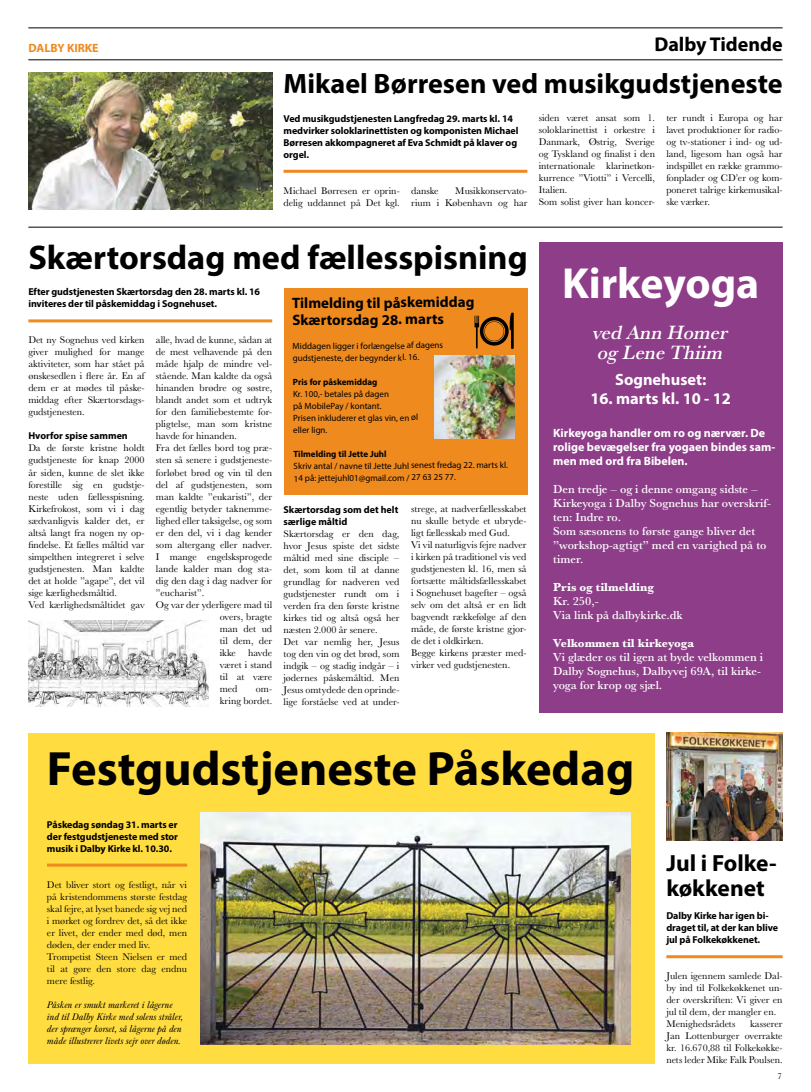
<style>
.page{position:relative;width:811px;height:1092px;background:#fff}
.page>*{position:absolute;margin:0;border:0;box-sizing:border-box;transform-origin:0 0}
.t1{font:700 48.4px "Myriad Pro";color:#000}
.t2{font:700 43.7px "Myriad Pro";color:#fff}
.t3{font:700 34.3px "Myriad Pro";color:#000}
.t4{font:700 28.1px "Myriad Pro";color:#000}
.t5{font:700 23.5px/25.8px "Myriad Pro";color:#000}
.t6{font:700 20px "Myriad Pro";color:#000}
.t7{font:italic 500 19.9px/19.9px "Baskerville URW";color:#fff}
.t8{font:700 16.3px "Myriad Pro";color:#fff}
.t9{font:700 15px/16.9px "Myriad Pro";color:#000}
.t10{font:500 12px/14px "Baskerville URW";color:#fff}
.t11{font:700 12px/14px "Myriad Pro";color:#fff}
.t12{font:700 expanded 12px "Baskerville URW";color:#fff}
.t13{font:700 12px "Myriad Pro";color:#ef8a1f}
.t14{font:10px/12px "Baskerville URW";color:#000}
.t15{font:700 10px/12px "Myriad Pro";letter-spacing:-.01em;color:#000}
.t16{font:italic 10px/12px "Baskerville URW";color:#000}
.t17{font:9px/12.1px "Myriad Pro";letter-spacing:-.01em;color:#000}
.t18{font:700 9px "Myriad Pro";letter-spacing:-.01em;color:#000}
.t19{font:9px "Baskerville URW";color:#000}
</style>
<div class="page">
<hr style="left:28px;top:28px;width:754px;height:1px;background:#000">
<hr style="left:28px;top:60px;width:754px;height:1px;background:#000">
<hr style="left:28px;top:319px;width:244px;height:3px;background:#ef8a1f">
<div style="left:28px;top:732px;width:627px;height:331px;background:#ffdc3f"></div>
<hr style="left:47px;top:863px;width:140px;height:3px;background:#ef8a1f">
<img style="left:201px;top:812px;width:429px;height:232px">
<div style="left:283px;top:288px;width:244px;height:206px;background:#ef8a1f"></div>
<img style="left:434px;top:356px;width:80px;height:82px">
<hr style="left:28px;top:227px;width:754px;height:1px;background:#000">
<img style="left:28px;top:72px;width:244px;height:138px">
<img style="left:28px;top:620px;width:180px;height:86px">
<div style="left:539px;top:242px;width:243px;height:470px;background:#8e3d89"></div>
<hr style="left:283px;top:170px;width:244px;height:3px;background:#ef8a1f">
<svg style="left:474px;top:313px;width:39px;height:35px"></svg>
<hr style="left:666px;top:955px;width:116px;height:3px;background:#ef8a1f">
<img style="left:666px;top:732px;width:116px;height:108px">
<p class="t13" style="left:28px;top:40px;width:72px">DALBY KIRKE</p>
<h3 class="t6" style="left:654px;top:31px;width:130px">Dalby Tidende</h3>
<h3 class="t4" style="left:283px;top:65px;width:501px">Mikael Børresen ved musikgudstjeneste</h3>
<p class="t15" style="left:283px;top:112px;width:236px">Ved musikgudstjenesten Langfredag 29. marts kl. 14 medvirker soloklarinettisten og komponisten Michael Børresen akkompagneret af Eva Schmidt på klaver og orgel.</p>
<p class="t14" style="left:283px;top:184px;width:118px">Michael Børresen er oprin&shy;delig uddannet på Det kgl.</p>
<p class="t14" style="left:411px;top:184px;width:29px">danske</p>
<p class="t14" style="left:411px;top:184px;width:118px;text-align:right">Musikkonservato-<br>rium i København og har</p>
<p class="t14" style="left:539px;top:111px;width:118px">siden været ansat som 1. soloklarinettist i orkestre i<br>Danmark, Østrig, Sverige og Tyskland og finalist i den internationale klarinetkon&shy;kurrence ”Viotti” i Vercelli,<br>Italien.<br>Som solist giver han koncer-</p>
<p class="t14" style="left:666px;top:111px;width:118px;text-align:justify">ter rundt i Europa og har lavet produktioner for radio&shy;og tv-stationer i ind- og ud&shy;land, ligesom han også har indspillet en række grammo&shy;fonplader og CD’er og kom&shy;poneret talrige kirkemusikal&shy;ske værker.</p>
<h3 class="t3" style="left:28px;top:235px;width:501px">Skærtorsdag med fællesspisning</h3>
<p class="t15" style="left:28px;top:286px;width:233px">Efter gudstjenesten Skærtorsdag den 28. marts kl. 16 inviteres der til påskemiddag i Sognehuset.</p>
<p class="t14" style="left:28px;top:334px;width:118px;text-align:justify">Det ny Sognehus ved kirken giver mulighed for mange aktiviteter, som har stået på ønskesedlen i flere år. En af dem er at mødes til påske&shy;middag efter Skærtorsdags&shy;gudstjenesten.</p>
<p class="t15" style="left:28px;top:430px;width:101px">Hvorfor spise sammen</p>
<p class="t14" style="left:28px;top:442px;width:118px">Da de første kristne holdt gudstjeneste for knap 2000 år siden, kunne de slet ikke forestille sig en gudstje&shy;neste uden fællesspisning.<br>Kirkefrokost, som vi i dag sædvanligvis kalder det, er altså langt fra nogen ny op&shy;findelse. Et fælles måltid var simpelthen integreret i selve gudstjenesten. Man kaldte det at holde ”agape”, det vil sige kærlighedsmåltid.<br>Ved kærlighedsmåltidet gav</p>
<p class="t14" style="left:156px;top:334px;width:118px">alle, hvad de kunne, sådan at</p>
<p class="t14" style="left:156px;top:346px;width:118px">de mest velhavende på den</p>
<p class="t14" style="left:156px;top:358px;width:118px">måde hjalp de mindre vel-</p>
<p class="t14" style="left:156px;top:370px;width:118px">stående. Man kaldte da også</p>
<p class="t14" style="left:156px;top:382px;width:118px">hinanden brødre og søstre,</p>
<p class="t14" style="left:156px;top:394px;width:118px">blandt andet som et udtryk</p>
<p class="t14" style="left:156px;top:406px;width:118px">for den familiebestemte for-</p>
<p class="t14" style="left:156px;top:418px;width:118px">pligtelse, man som kristne</p>
<p class="t14" style="left:156px;top:430px;width:83px">havde for hinanden.</p>
<p class="t14" style="left:156px;top:442px;width:118px">Fra det fælles bord tog præ-</p>
<p class="t14" style="left:156px;top:454px;width:118px">sten så senere i gudstjeneste-</p>
<p class="t14" style="left:156px;top:466px;width:118px">forløbet brød og vin til den</p>
<p class="t14" style="left:156px;top:478px;width:118px">del af gudstjenesten, som</p>
<p class="t14" style="left:156px;top:490px;width:118px">man kaldte ”eukaristi”, der</p>
<p class="t14" style="left:156px;top:502px;width:118px">egentlig betyder taknemme-</p>
<p class="t14" style="left:156px;top:514px;width:118px">lighed eller taksigelse, og som</p>
<p class="t14" style="left:156px;top:526px;width:118px">er den del, vi i dag kender</p>
<p class="t14" style="left:156px;top:538px;width:118px">som altergang eller nadver.</p>
<p class="t14" style="left:156px;top:550px;width:118px">I mange engelsksprogede</p>
<p class="t14" style="left:156px;top:562px;width:118px">lande kalder man dog sta-</p>
<p class="t14" style="left:156px;top:574px;width:118px">dig den dag i dag nadver for</p>
<p class="t14" style="left:156px;top:586px;width:50px">”eucharist”.</p>
<p class="t14" style="left:156px;top:598px;width:118px">Og var der yderligere mad til</p>
<p class="t14" style="left:220px;top:610px;width:54px">overs, bragte</p>
<p class="t14" style="left:220px;top:622px;width:54px">man det ud</p>
<p class="t14" style="left:220px;top:634px;width:54px">til dem, der</p>
<p class="t14" style="left:220px;top:646px;width:54px">ikke havde</p>
<p class="t14" style="left:220px;top:658px;width:54px">været i stand</p>
<p class="t14" style="left:220px;top:670px;width:54px">til at være</p>
<p class="t14" style="left:220px;top:682px;width:19px">med</p>
<p class="t14" style="left:220px;top:682px;width:54px;text-align:right">om-<br>kring bordet.</p>
<h3 class="t9" style="left:292px;top:295px;width:184px;rotate:-1deg">Tilmelding til påskemiddag<br>Skærtorsdag 28. marts</h3>
<p class="t17" style="left:292px;top:339px;width:152px">Middagen ligger i forlængelse af dagens gudstjeneste, der begynder kl. 16.</p>
<p class="t18" style="left:293px;top:376px;width:86px">Pris for påskemiddag</p>
<p class="t17" style="left:293px;top:388px;width:127px">Kr. 100,- betales på dagen<br>på MobilePay / kontant.<br>Prisen inkluderer et glas vin, en øl eller lign.</p>
<p class="t18" style="left:293px;top:448px;width:95px">Tilmelding til Jette Juhl</p>
<p class="t17" style="left:294px;top:459px;width:216px">Skriv antal / navne til Jette Juhl senest fredag 22. marts kl.<br>14 på: jettejuhl01@gmail.com / 27 63 25 77.</p>
<p class="t15" style="left:283px;top:503px;width:116px">Skærtorsdag som det helt særlige måltid</p>
<p class="t14" style="left:283px;top:527px;width:117px">Skærtorsdag er den dag, hvor Jesus spiste det sidste måltid med sine disciple – det, som kom til at danne grundlag for nadveren ved gudstjenester rundt om i verden fra den første kristne kirkes tid og altså også her næsten 2.000 år senere.<br>Det var nemlig her, Jesus tog den vin og det brød, som indgik – og stadig indgår – i jødernes påskemåltid. Men<br>Jesus omtydede den oprinde&shy;lige forståelse ved at under-</p>
<p class="t14" style="left:411px;top:502px;width:117px">strege, at nadverfællesskabet nu skulle betyde et ubryde&shy;ligt fællesskab med Gud.<br>Vi vil naturligvis fejre nadver i kirken på traditionel vis ved gudstjenesten kl. 16, men så fortsætte måltidsfællesskabet i Sognehuset bagefter – også selv om det altså er en lidt bagvendt rækkefølge af den måde, de første kristne gjor&shy;de det i oldkirken.<br>Begge kirkens præster med&shy;virker ved gudstjenesten.</p>
<h2 class="t2" style="left:562px;top:255px;width:199px">Kirkeyoga</h2>
<h3 class="t7" style="left:593px;top:322px;width:137px">ved Ann Homer og Lene Thiim</h3>
<h3 class="t8" style="left:615px;top:368px;width:93px">Sognehuset:</h3>
<h3 class="t8" style="left:590px;top:387px;width:142px">16. marts kl. 10 - 12</h3>
<p class="t11" style="left:553px;top:425px;width:223px">Kirkeyoga handler om ro og nærvær. De rolige bevægelser fra yogaen bindes sam&shy;men med ord fra Bibelen.</p>
<p class="t10" style="left:553px;top:481px;width:219px">Den tredje – og i denne omgang sidste –<br>Kirkeyoga i Dalby Sognehus har overskrif&shy;ten: Indre ro.<br>Som sæsonens to første gange bliver det ”workshop-agtigt” med en varighed på to timer.</p>
<p class="t12" style="left:553px;top:579px;width:102px">Pris og tilmelding</p>
<p class="t10" style="left:553px;top:593px;width:131px">Kr. 250,-<br>Via link på dalbykirke.dk</p>
<p class="t12" style="left:553px;top:635px;width:142px">Velkommen til kirkeyoga</p>
<p class="t10" style="left:553px;top:649px;width:211px">Vi glæder os til igen at byde velkommen i<br>Dalby Sognehus, Dalbyvej 69A, til kirke&shy;yoga for krop og sjæl.</p>
<h1 class="t1" style="left:47px;top:737px;width:589px">Festgudstjeneste Påskedag</h1>
<p class="t15" style="left:47px;top:817px;width:132px;text-align:justify">Påskedag søndag 31. marts er der festgudstjeneste med stor musik i Dalby Kirke kl. 10.30.</p>
<p class="t14" style="left:47px;top:877px;width:142px">Det bliver stort og festligt, når vi på kristendommens største festdag skal fejre, at lyset banede sig vej ned i mørket og fordrev det, så det ikke er livet, der ender med død, men døden, der ender med liv.<br>Trompetist Steen Nielsen er med til at gøre den store dag endnu mere festlig.</p>
<p class="t16" style="left:47px;top:998px;width:138px">Påsken er smukt markeret i lågerne ind til Dalby Kirke med solens stråler, der sprænger korset, så lågerne på den måde illustrerer livets sejr over døden.</p>
<h3 class="t5" style="left:666px;top:849px;width:112px">Jul i Folke&shy;køkkenet</h3>
<p class="t15" style="left:666px;top:909px;width:113px">Dalby Kirke har igen bi&shy;draget til, at der kan blive jul på Folkekøkkenet.</p>
<p class="t14" style="left:666px;top:969px;width:118px">Julen igennem samlede Dal&shy;by ind til Folkekøkkenet un&shy;der overskriften: Vi giver en jul til dem, der mangler en.<br>Menighedsrådets</p>
<p class="t14" style="left:666px;top:1017px;width:118px;text-align:justify;text-indent:84px">kasserer Jan Lottenburger overrakte kr. 16.670,88 til Folkekøkke&shy;nets leder Mike Falk Poulsen.</p>
<p class="t19" style="left:777px;top:1069px;width:6px">7</p>
</div>
